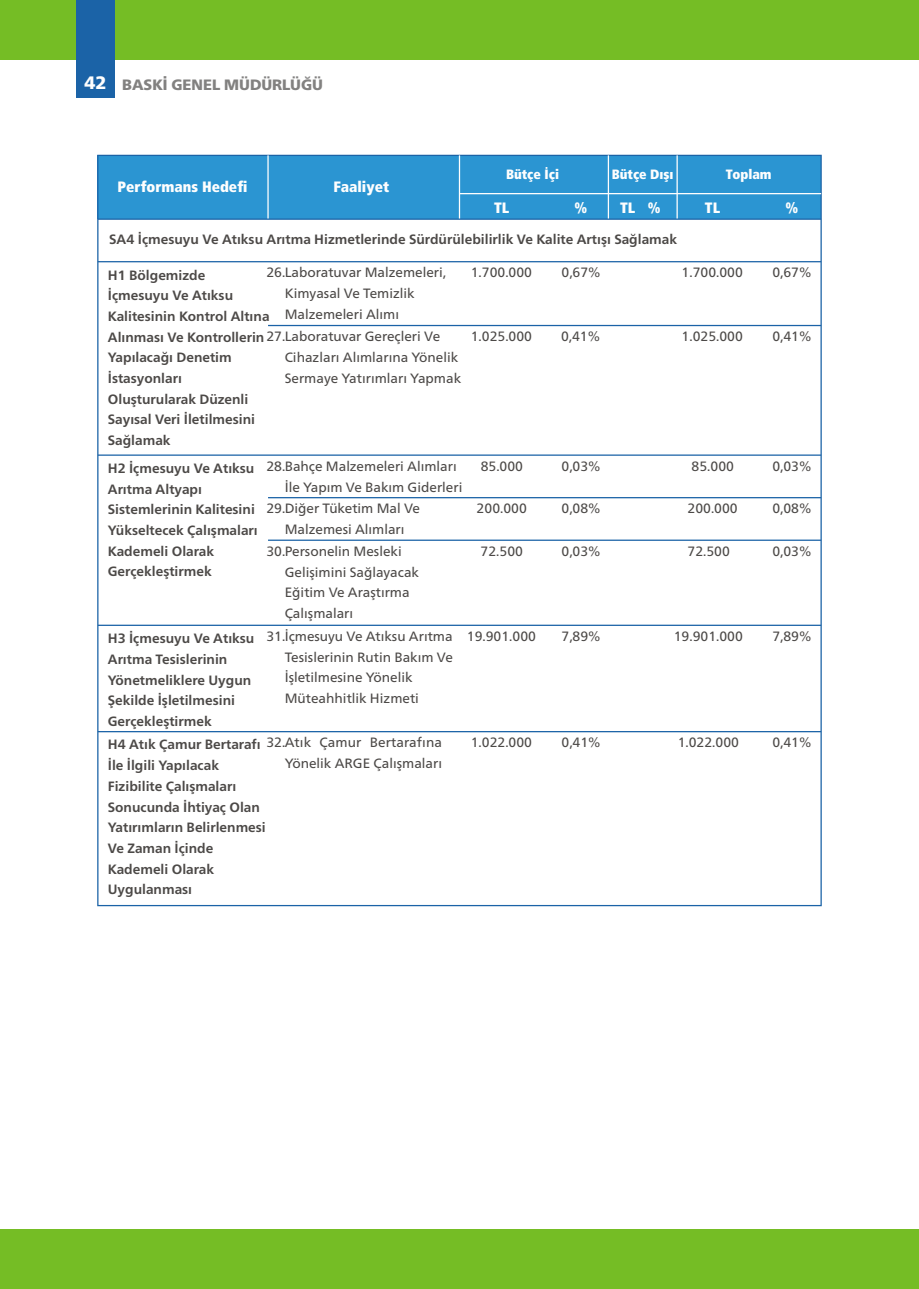
<style>
.page{position:relative;width:919px;height:1289px;background:#fff}
.page>*{position:absolute;margin:0;border:0;box-sizing:border-box;transform-origin:0 0}
.t1{font:900 condensed 15px "Frutiger LT Pro";color:#fefefe}
.t2{font:900 15px "Frutiger Neue LTW1 G";color:#828180}
.t3{font:700 13.5px/20.7px "Frutiger Neue LTW1 G";color:#4c4947}
.t4{font:13.5px/20.7px "Frutiger Neue LTW1 G";color:#4c4947}
.t5{font:900 condensed 13.5px "Frutiger LT Pro";color:#fefefe}
.s1{font-size:18px;color:#fefefe}
.s2{font-weight:400}
</style>
<div class="page">
<div style="left:0;top:0;width:918px;height:60px;background:#75bd25"></div>
<div style="left:0;top:1229px;width:918px;height:59px;background:#75bd25"></div>
<div style="left:77px;top:0;width:38px;height:98px;background:#1b63a7"></div>
<div style="left:98px;top:155px;width:723px;height:64px;background:#2b95d2"></div>
<hr style="left:267px;top:155px;width:2px;height:64px;background:#fefefe">
<hr style="left:459px;top:155px;width:1px;height:64px;background:#fefefe">
<hr style="left:607px;top:155px;width:2px;height:64px;background:#fefefe">
<hr style="left:676px;top:155px;width:1px;height:64px;background:#fefefe">
<hr style="left:98px;top:218px;width:723px;height:2px;background:#1b63a7">
<hr style="left:98px;top:261px;width:723px;height:1px;background:#1b63a7">
<hr style="left:268px;top:325px;width:553px;height:1px;background:#1b63a7">
<hr style="left:459px;top:193px;width:362px;height:1px;background:#fefefe">
<hr style="left:98px;top:454px;width:723px;height:2px;background:#1b63a7">
<hr style="left:268px;top:497px;width:553px;height:1px;background:#1b63a7">
<hr style="left:268px;top:539px;width:553px;height:2px;background:#1b63a7">
<hr style="left:98px;top:624px;width:723px;height:2px;background:#1b63a7">
<hr style="left:98px;top:731px;width:723px;height:1px;background:#1b63a7">
<p class="t2" style="left:85px;top:79px;width:240px"><span class="s1">42</span> BASKİ GENEL MÜDÜRLÜĞÜ</p>
<p class="t1" style="left:118px;top:181px;width:131px">Performans Hedefi</p>
<p class="t1" style="left:333px;top:181px;width:57px">Faaliyet</p>
<p class="t5" style="left:506px;top:169px;width:54px">Bütçe İçi</p>
<p class="t1" style="left:494px;top:202px;width:17px">TL</p>
<p class="t1" style="left:574px;top:202px;width:14px">%</p>
<p class="t1" style="left:620px;top:202px;width:42px">TL %</p>
<p class="t5" style="left:611px;top:169px;width:63px">Bütçe Dışı</p>
<p class="t5" style="left:725px;top:169px;width:47px">Toplam</p>
<p class="t1" style="left:705px;top:202px;width:17px">TL</p>
<p class="t1" style="left:785px;top:202px;width:14px">%</p>
<p class="t3" style="left:109px;top:230px;width:569px">SA4 İçmesuyu Ve Atıksu Arıtma Hizmetlerinde Sürdürülebilirlik Ve Kalite Artışı Sağlamak</p>
<p class="t3" style="left:108px;top:266px;width:334px">H1 Bölgemizde<br>İçmesuyu Ve Atıksu<br>Kalitesinin Kontrol Altına<br>Alınması Ve Kontrollerin<span class="s2">27.Laboratuvar Gereçleri Ve<br></span>Yapılacağı Denetim<br>İstasyonları<br>Oluşturularak Düzenli<br>Sayısal Veri İletilmesini<br>Sağlamak</p>
<p class="t4" style="left:285px;top:263px;width:163px;text-indent:-18px">26.Laboratuvar Malzemeleri,<br>Kimyasal Ve Temizlik<br>Malzemeleri Alımı</p>
<p class="t4" style="left:470px;top:263px;width:63px">1.700.000</p>
<p class="t4" style="left:561px;top:263px;width:41px">0,67%</p>
<p class="t4" style="left:681px;top:263px;width:63px">1.700.000</p>
<p class="t4" style="left:772px;top:263px;width:41px">0,67%</p>
<p class="t4" style="left:470px;top:327px;width:63px">1.025.000</p>
<p class="t4" style="left:561px;top:327px;width:41px">0,41%</p>
<p class="t4" style="left:681px;top:327px;width:63px">1.025.000</p>
<p class="t4" style="left:772px;top:327px;width:41px">0,41%</p>
<p class="t4" style="left:285px;top:348px;width:178px">Cihazları Alımlarına Yönelik<br>Sermaye Yatırımları Yapmak</p>
<p class="t3" style="left:108px;top:459px;width:151px">H2 İçmesuyu Ve Atıksu<br>Arıtma Altyapı<br>Sistemlerinin Kalitesini<br>Yükseltecek Çalışmaları<br>Kademeli Olarak<br>Gerçekleştirmek</p>
<p class="t4" style="left:285px;top:457px;width:179px;text-indent:-18px">28.Bahçe Malzemeleri Alımları<br>İle Yapım Ve Bakım Giderleri</p>
<p class="t4" style="left:480px;top:457px;width:44px">85.000</p>
<p class="t4" style="left:561px;top:457px;width:41px">0,03%</p>
<p class="t4" style="left:691px;top:457px;width:44px">85.000</p>
<p class="t4" style="left:772px;top:457px;width:41px">0,03%</p>
<p class="t4" style="left:266px;top:499px;width:155px;text-align:center">29.Diğer Tüketim Mal Ve<br>Malzemesi Alımları</p>
<p class="t4" style="left:476px;top:499px;width:52px">200.000</p>
<p class="t4" style="left:561px;top:499px;width:41px">0,08%</p>
<p class="t4" style="left:687px;top:499px;width:52px">200.000</p>
<p class="t4" style="left:772px;top:499px;width:41px">0,08%</p>
<p class="t4" style="left:285px;top:542px;width:136px;text-indent:-18px">30.Personelin Mesleki<br>Gelişimini Sağlayacak<br>Eğitim Ve Araştırma<br>Çalışmaları</p>
<p class="t4" style="left:480px;top:542px;width:44px">72.500</p>
<p class="t4" style="left:561px;top:542px;width:41px">0,03%</p>
<p class="t4" style="left:687px;top:542px;width:44px">72.500</p>
<p class="t4" style="left:772px;top:542px;width:41px">0,03%</p>
<p class="t3" style="left:108px;top:629px;width:148px">H3 İçmesuyu Ve Atıksu<br>Arıtma Tesislerinin<br>Yönetmeliklere Uygun<br>Şekilde İşletilmesini<br>Gerçekleştirmek</p>
<p class="t4" style="left:285px;top:627px;width:170px;text-indent:-18px">31.İçmesuyu Ve Atıksu Arıtma<br>Tesislerinin Rutin Bakım Ve<br>İşletilmesine Yönelik<br>Müteahhitlik Hizmeti</p>
<p class="t4" style="left:467px;top:627px;width:71px">19.901.000</p>
<p class="t4" style="left:561px;top:627px;width:41px">7,89%</p>
<p class="t4" style="left:673px;top:627px;width:71px">19.901.000</p>
<p class="t4" style="left:772px;top:627px;width:41px">7,89%</p>
<p class="t3" style="left:108px;top:735px;width:159px">H4 Atık Çamur Bertarafı<br>İle İlgili Yapılacak<br>Fizibilite Çalışmaları<br>Sonucunda İhtiyaç Olan<br>Yatırımların Belirlenmesi<br>Ve Zaman İçinde<br>Kademeli Olarak<br>Uygulanması</p>
<p class="t4" style="left:266px;top:733px;width:177px;text-align:right">32.Atık Çamur Bertarafına<br>Yönelik ARGE Çalışmaları</p>
<p class="t4" style="left:470px;top:733px;width:63px">1.022.000</p>
<p class="t4" style="left:561px;top:733px;width:41px">0,41%</p>
<p class="t4" style="left:677px;top:733px;width:63px">1.022.000</p>
<p class="t4" style="left:772px;top:733px;width:41px">0,41%</p>
</div>
